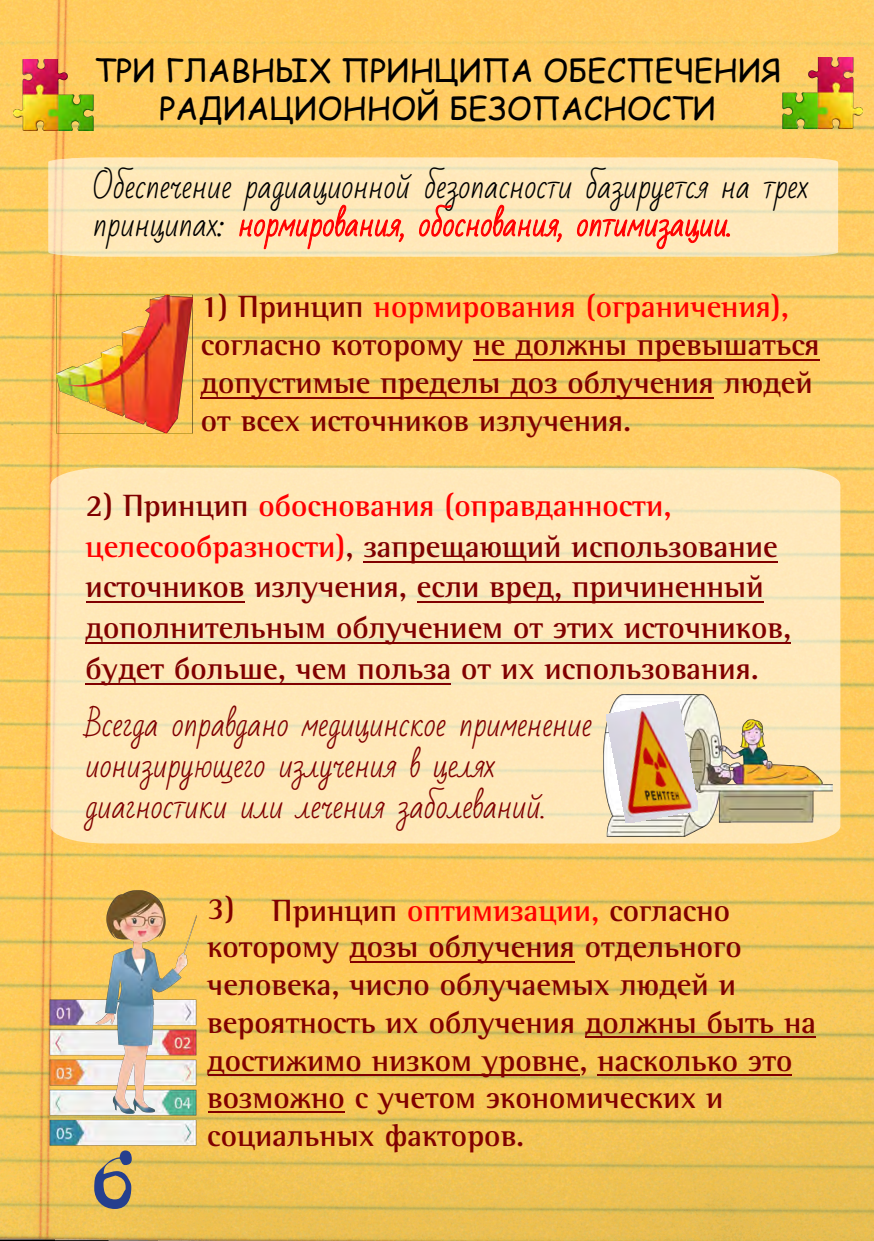
<style>
.page{position:relative;width:874px;height:1241px;background:#fff}
.page>*{position:absolute;margin:0;border:0;box-sizing:border-box;transform-origin:0 0}
.t1{font:77px "Bistro C";color:#253f8e}
.t2{font:700 31.5px/37.6px "Rotis Semi Serif W1 G";color:#800000}
.t3{font:31.5px/37.8px "Bad Script";color:#000}
.t4{font:31.5px/40.8px "Bad Script";color:#800000}
.t5{font:31.5px/37.8px "Comic Sans MS";color:#000;text-align:center}
.s1{color:#f00}
</style>
<div class="page">
<img style="left:0;top:0;width:873px;height:1240px">
<svg style="left:48px;top:157px;width:789px;height:100px;background:#fce7b9"></svg>
<svg style="left:50px;top:467px;width:789px;height:376px;background:#fce6b8"></svg>
<hr style="left:200px;top:397px;width:513px;height:1px;background:#800000">
<hr style="left:473px;top:359px;width:346px;height:2px;background:#800000">
<hr style="left:86px;top:683px;width:365px;height:1px;background:#800000">
<hr style="left:86px;top:642px;width:704px;height:2px;background:#800000">
<hr style="left:417px;top:601px;width:346px;height:2px;background:#800000">
<hr style="left:86px;top:601px;width:158px;height:2px;background:#800000">
<hr style="left:363px;top:561px;width:414px;height:1px;background:#800000">
<hr style="left:208px;top:1110px;width:136px;height:2px;background:#800000">
<hr style="left:208px;top:1074px;width:371px;height:1px;background:#800000">
<hr style="left:597px;top:1074px;width:194px;height:1px;background:#800000">
<hr style="left:585px;top:1036px;width:230px;height:2px;background:#800000">
<hr style="left:350px;top:960px;width:224px;height:2px;background:#800000">
<img style="left:603px;top:694px;width:228px;height:142px">
<img style="left:42px;top:994px;width:157px;height:157px">
<img style="left:95px;top:890px;width:101px;height:223px">
<img style="left:606px;top:701px;width:91px;height:122px">
<img style="left:781px;top:57px;width:81px;height:71px">
<img style="left:14px;top:60px;width:81px;height:70px">
<img style="left:56px;top:294px;width:136px;height:139px">
<p class="t5" style="left:94px;top:50px;width:688px">ТРИ ГЛАВНЫХ ПРИНЦИПА ОБЕСПЕЧЕНИЯ<br>РАДИАЦИОННОЙ БЕЗОПАСНОСТИ</p>
<p class="t3" style="left:93px;top:168px;width:716px">Обеспечение радиационной безопасности базируется на трех принципах: <span class="s1">нормирования, обоснования, оптимизации.</span></p>
<p class="t2" style="left:200px;top:287px;width:620px">1) Принцип <span class="s1">нормирования (ограничения), </span>согласно которому не должны превышаться допустимые пределы доз облучения людей от всех источников излучения.</p>
<p class="t2" style="left:86px;top:484px;width:706px;line-height:40.8px">2) Принцип <span class="s1">обоснования (оправданности, целесообразности)</span>, запрещающий использование источников излучения, если вред, причиненный дополнительным облучением от этих источников, будет больше, чем польза от их использования.</p>
<p class="t4" style="left:86px;top:705px;width:507px">Всегда оправдано медицинское применение ионизирующего излучения в целях диагностики или лечения заболеваний.</p>
<h1 class="t1" style="left:92px;top:1133px;width:45px">6</h1>
<p class="t2" style="left:207px;top:891px;width:610px">3) Принцип <span class="s1">оптимизации,</span> согласно которому дозы облучения отдельного человека, число облучаемых людей и вероятность их облучения должны быть на достижимо низком уровне, насколько это возможно с учетом экономических и социальных факторов.</p>
</div>
